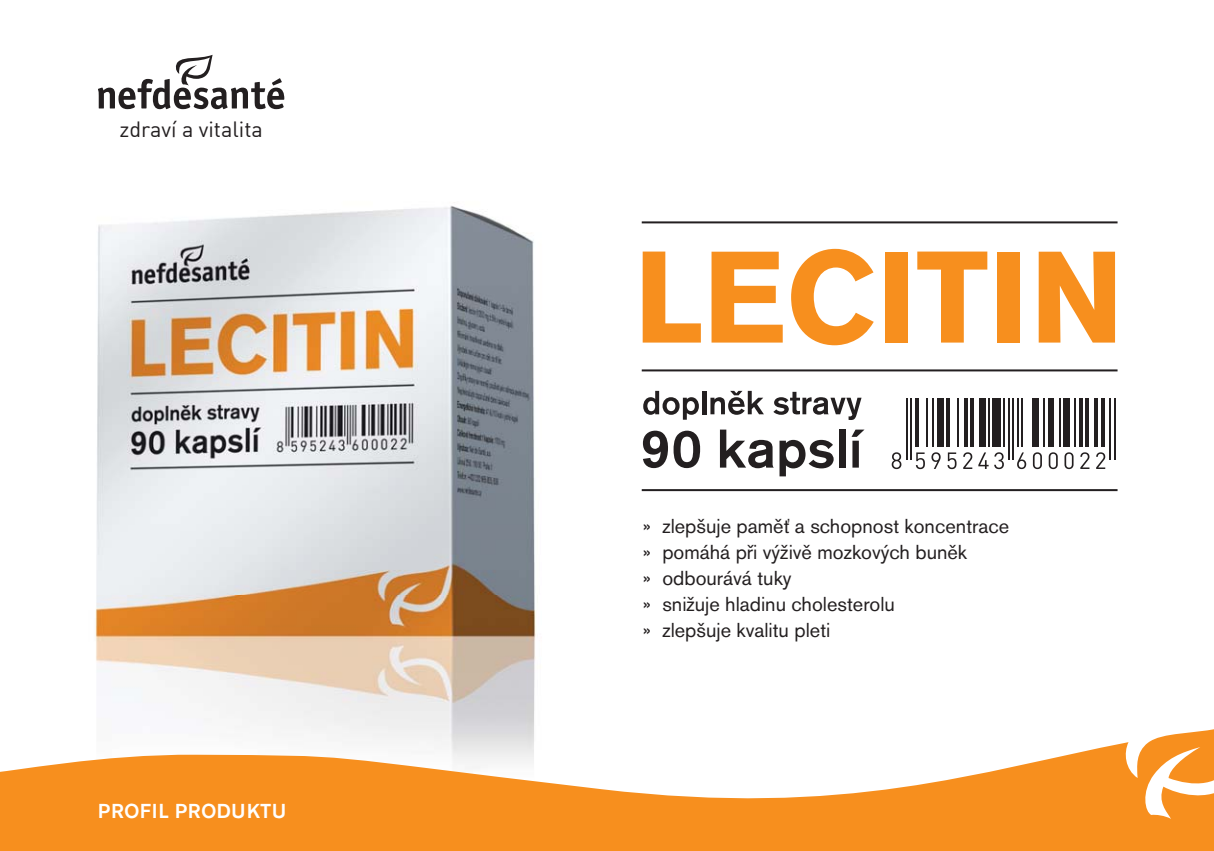
<style>
.page{position:relative;width:1214px;height:851px;background:#fff}
.page>*{position:absolute;margin:0;border:0;box-sizing:border-box;transform-origin:0 0}
.t1{font:21.6px "DINCE Regular Alternate";color:#231f20}
.t2{font:20px/26px "Akzidenz Grotesk BECE";color:#231f20}
.t3{font:500 20px "Akzidenz Grotesk BECE";letter-spacing:.01em;color:#fff}
</style>
<div class="page">
<img style="left:95px;top:202px;width:441px;height:524px">
<svg style="left:0;top:726px;width:1213px;height:124px;fill:#f78f1e"></svg>
<svg style="left:98px;top:55px;width:186px;height:54px"></svg>
<hr style="left:641px;top:221px;width:476px;height:2px;background:#231f20">
<hr style="left:641px;top:369px;width:476px;height:2px;background:#231f20">
<hr style="left:641px;top:489px;width:476px;height:2px;background:#231f20">
<svg style="left:643px;top:391px;width:55px;height:28px"></svg>
<hr style="left:702px;top:391px;width:4px;height:23px;background:#231f20">
<svg style="left:710px;top:391px;width:53px;height:24px"></svg>
<svg style="left:773px;top:392px;width:88px;height:28px"></svg>
<svg style="left:643px;top:430px;width:57px;height:38px"></svg>
<svg style="left:719px;top:429px;width:54px;height:39px"></svg>
<svg style="left:779px;top:440px;width:54px;height:36px"></svg>
<div style="left:838px;top:429px;width:7px;height:38px;background:#231f20"></div>
<svg style="left:851px;top:429px;width:13px;height:38px"></svg>
<svg style="left:642px;top:251px;width:58px;height:91px"></svg>
<svg style="left:711px;top:252px;width:71px;height:90px"></svg>
<svg style="left:791px;top:249px;width:82px;height:96px"></svg>
<div style="left:884px;top:252px;width:23px;height:90px;background:#f78f1e"></div>
<svg style="left:917px;top:251px;width:70px;height:91px"></svg>
<div style="left:997px;top:252px;width:22px;height:90px;background:#f78f1e"></div>
<svg style="left:1038px;top:252px;width:76px;height:90px"></svg>
<svg style="left:891px;top:452px;width:10px;height:17px"></svg>
<svg style="left:915px;top:452px;width:9px;height:17px"></svg>
<svg style="left:931px;top:452px;width:9px;height:17px"></svg>
<svg style="left:947px;top:452px;width:9px;height:17px"></svg>
<svg style="left:963px;top:452px;width:9px;height:17px"></svg>
<svg style="left:978px;top:452px;width:10px;height:17px"></svg>
<svg style="left:994px;top:452px;width:9px;height:17px"></svg>
<svg style="left:1017px;top:452px;width:9px;height:17px"></svg>
<svg style="left:1032px;top:452px;width:9px;height:17px"></svg>
<svg style="left:1048px;top:452px;width:9px;height:17px"></svg>
<svg style="left:1064px;top:452px;width:9px;height:17px"></svg>
<svg style="left:1080px;top:452px;width:9px;height:17px"></svg>
<svg style="left:1096px;top:452px;width:9px;height:17px"></svg>
<hr style="left:906px;top:398px;width:1px;height:61px;background:#231f20">
<hr style="left:910px;top:398px;width:2px;height:61px;background:#231f20">
<hr style="left:915px;top:398px;width:3px;height:48px;background:#231f20">
<hr style="left:925px;top:398px;width:2px;height:48px;background:#231f20">
<hr style="left:932px;top:398px;width:2px;height:48px;background:#231f20">
<div style="left:937px;top:398px;width:6px;height:48px;background:#231f20"></div>
<svg style="left:946px;top:398px;width:3px;height:48px"></svg>
<hr style="left:956px;top:398px;width:2px;height:48px;background:#231f20">
<svg style="left:964px;top:398px;width:3px;height:48px"></svg>
<hr style="left:970px;top:398px;width:4px;height:48px;background:#231f20">
<div style="left:978px;top:398px;width:7px;height:48px;background:#231f20"></div>
<hr style="left:987px;top:398px;width:2px;height:48px;background:#231f20">
<div style="left:992px;top:398px;width:8px;height:48px;background:#231f20"></div>
<hr style="left:1003px;top:398px;width:1px;height:48px;background:#231f20">
<hr style="left:1007px;top:398px;width:2px;height:61px;background:#231f20">
<hr style="left:1012px;top:398px;width:1px;height:61px;background:#231f20">
<hr style="left:1016px;top:398px;width:2px;height:48px;background:#231f20">
<hr style="left:1021px;top:398px;width:1px;height:48px;background:#231f20">
<div style="left:1031px;top:398px;width:7px;height:48px;background:#231f20"></div>
<hr style="left:1043px;top:398px;width:1px;height:48px;background:#231f20">
<div style="left:1047px;top:398px;width:6px;height:48px;background:#231f20"></div>
<hr style="left:1058px;top:398px;width:2px;height:48px;background:#231f20">
<div style="left:1062px;top:398px;width:7px;height:48px;background:#231f20"></div>
<hr style="left:1074px;top:398px;width:1px;height:48px;background:#231f20">
<svg style="left:1079px;top:398px;width:3px;height:48px"></svg>
<hr style="left:1085px;top:398px;width:3px;height:48px;background:#231f20">
<svg style="left:1094px;top:398px;width:3px;height:48px"></svg>
<svg style="left:1101px;top:398px;width:3px;height:48px"></svg>
<hr style="left:1109px;top:398px;width:2px;height:61px;background:#231f20">
<hr style="left:1113px;top:398px;width:2px;height:61px;background:#231f20">
<p class="t1" style="left:119px;top:116px;width:145px">zdraví a vitalita</p>
<p class="t3" style="left:98px;top:803px;width:190px">PROFIL PRODUKTU</p>
<p class="t2" style="left:642px;top:515px;width:368px">» zlepšuje paměť a schopnost koncentrace » pomáhá při výživě mozkových buněk<br>» odbourává tuky<br>» snižuje hladinu cholesterolu<br>» zlepšuje kvalitu pleti</p>
</div>
